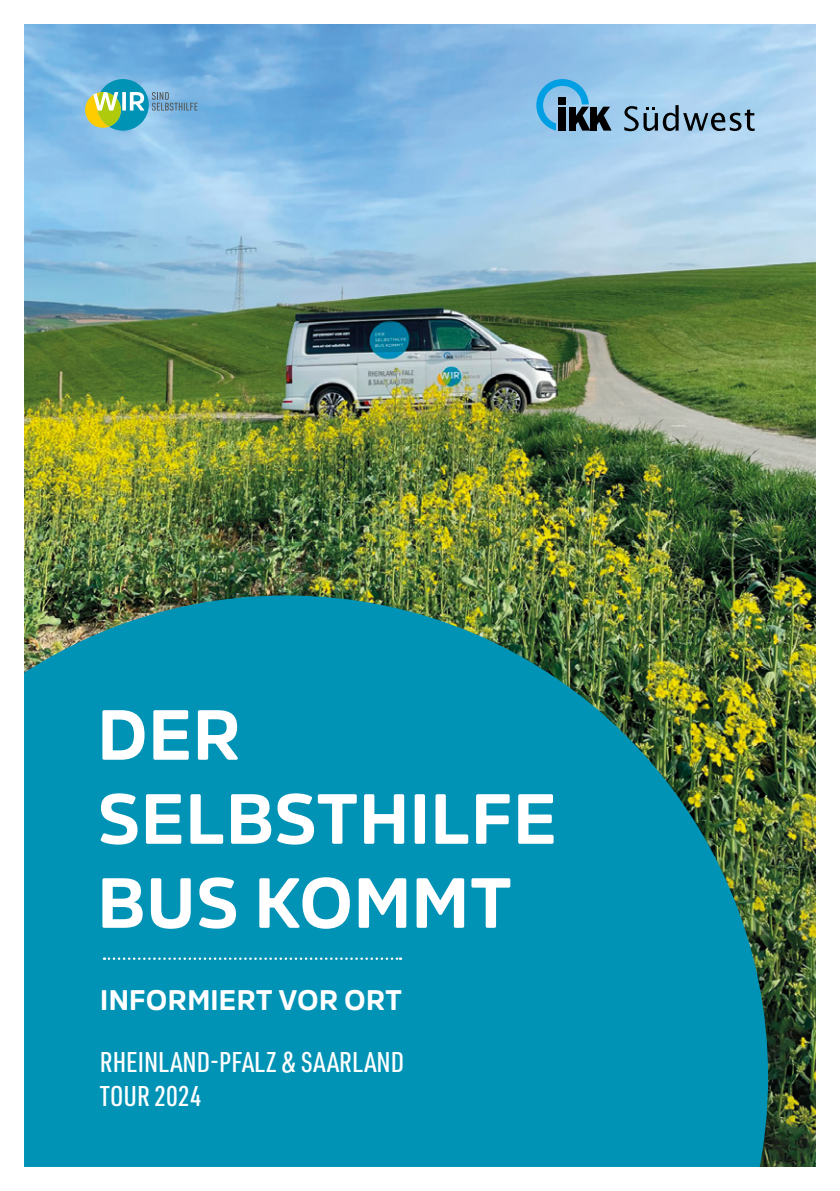
<style>
.page{position:relative;width:840px;height:1191px;background:#fff}
.page>*{position:absolute;margin:0;border:0;box-sizing:border-box;transform-origin:0 0}
.t1{font:700 70px/84px "Amsi Pro Normal";letter-spacing:.01em;color:#fff}
.t2{font:500 28px/33.6px "URWDIN Cond";color:#fff}
.t3{font:700 28px "Amsi Pro Normal";letter-spacing:.01em;color:#fff}
</style>
<div class="page">
<img style="left:25px;top:25px;width:789px;height:1141px">
<svg style="left:25px;top:595px;width:742px;height:571px;background:#0c8ea4"></svg>
<svg style="left:104px;top:957px;width:297px;height:3px"></svg>
<svg style="left:536px;top:79px;width:54px;height:52px;background:#4f90b5"></svg>
<div style="left:589px;top:107px;width:7px;height:24px;background:#000"></div>
<svg style="left:596px;top:107px;width:15px;height:24px"></svg>
<svg style="left:624px;top:105px;width:130px;height:26px;background:#7895ab"></svg>
<svg style="left:85px;top:79px;width:112px;height:52px;background:#7cb8bb"></svg>
<h1 class="t1" style="left:97px;top:684px;width:461px">DER<br>SELBSTHILFE<br>BUS KOMMT</h1>
<p class="t3" style="left:100px;top:977px;width:303px">INFORMIERT VOR ORT</p>
<p class="t2" style="left:100px;top:1044px;width:305px">RHEINLAND-PFALZ &amp; SAARLAND<br>TOUR 2024</p>
</div>
